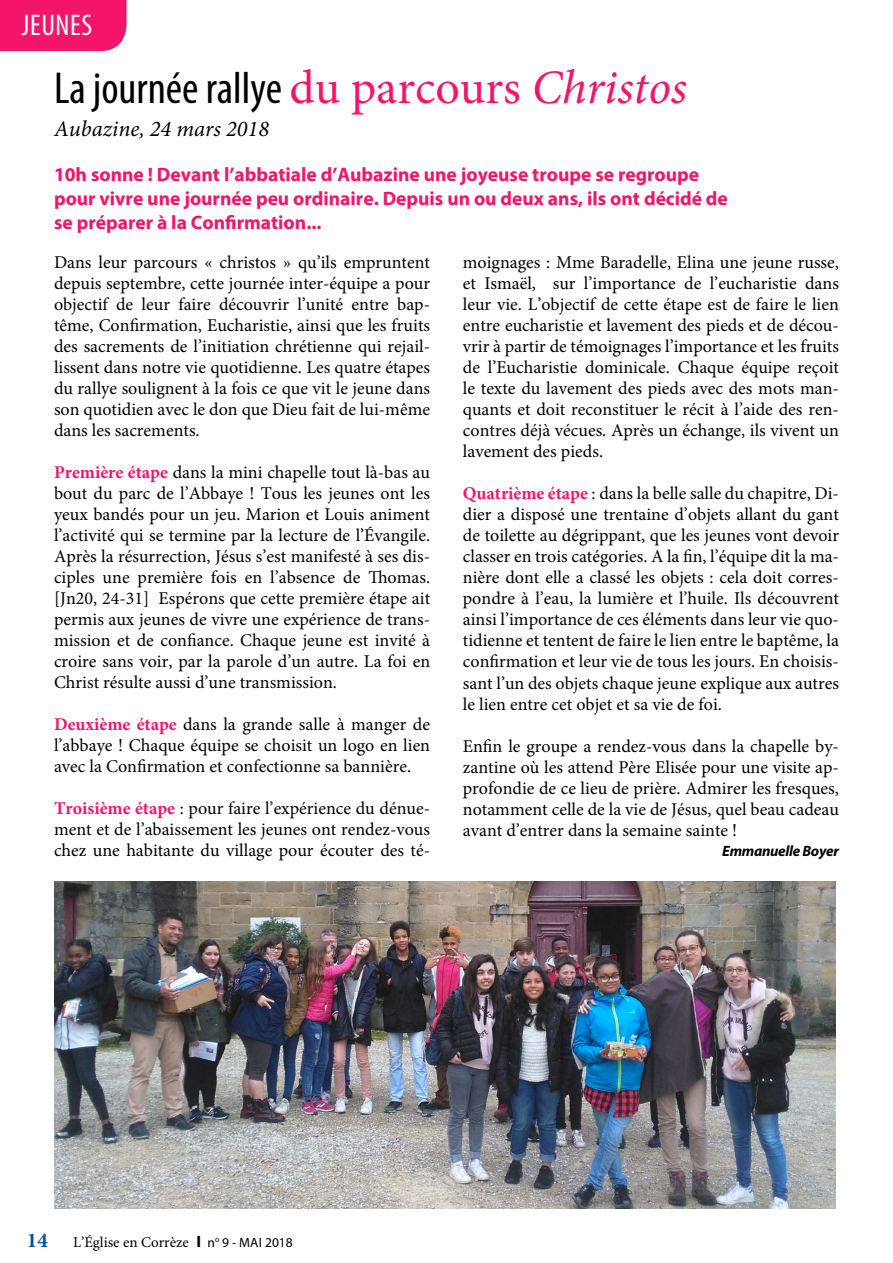
<style>
.page{position:relative;width:893px;height:1263px;background:#fff}
.page>*{position:absolute;margin:0;border:0;box-sizing:border-box;transform-origin:0 0}
.t1{font:condensed 45px "Myriad Pro";color:#000}
.t2{font:condensed 30px "Myriad Pro";letter-spacing:.02em;color:#fff}
.t3{font:italic 22.5px "Minion Pro";color:#000}
.t4{font:700 21px "Minion Pro";color:#005399}
.t5{font:700 19.5px/24px "Myriad Pro";color:#f4146a}
.t6{font:18px/21px "Minion Pro";color:#000;text-align:justify}
.t7{font:15px "Minion Pro";color:#000}
.t8{font:italic 700 15px "Myriad Pro";letter-spacing:-.02em;color:#000}
.s1{font-family:"Minion Pro";font-stretch:normal;font-size:48px;color:#f4146a}
.s2{font-family:"Minion Pro";font-style:italic;font-stretch:normal;font-size:48px;color:#f4146a}
.s3{font-weight:700;color:#f4146a}
.s4{font-family:"Myriad Pro";font-weight:700;font-size:16.5px}
.s5{font-family:"Myriad Pro";font-size:13.5px}
</style>
<div class="page">
<div style="left:0;top:0;width:126px;height:51px;background:#f4146a"></div>
<img style="left:54px;top:881px;width:782px;height:328px">
<h2 class="t2" style="left:22px;top:7px;width:72px">JEUNES</h2>
<h1 class="t1" style="left:54px;top:61px;width:635px">La journée rallye <span class="s1">du parcours</span> <span class="s2">Christos</span></h1>
<p class="t3" style="left:54px;top:113px;width:217px">Aubazine, 24 mars 2018</p>
<p class="t5" style="left:54px;top:162px;width:675px">10h sonne ! Devant l’abbatiale d’Aubazine une joyeuse troupe se regroupe pour vivre une journée peu ordinaire. Depuis un ou deux ans, ils ont décidé de se préparer à la Confirmation...</p>
<p class="t6" style="left:54px;top:252px;width:378px">Dans leur parcours « christos » qu’ils empruntent depuis septembre, cette journée inter-équipe a pour objectif de leur faire découvrir l’unité entre bap&shy;tême, Confirmation, Eucharistie, ainsi que les fruits des sacrements de l’initiation chrétienne qui rejail&shy;lissent dans notre vie quotidienne. Les quatre étapes du rallye soulignent à la fois ce que vit le jeune dans son quotidien avec le don que Dieu fait de lui-même dans les sacrements.</p>
<p class="t6" style="left:54px;top:462px;width:378px"><span class="s3">Première étape</span> dans la mini chapelle tout là-bas au bout du parc de l’Abbaye ! Tous les jeunes ont les yeux bandés pour un jeu. Marion et Louis animent l’activité qui se termine par la lecture de l’Évangile.<br>Après la résurrection, Jésus s’est manifesté à ses dis&shy;ciples une première fois en l’absence de Thomas. [Jn20, 24-31] Espérons que cette première étape ait permis aux jeunes de vivre une expérience de trans&shy;mission et de confiance. Chaque jeune est invité à croire sans voir, par la parole d’un autre. La foi en Christ résulte aussi d’une transmission.</p>
<p class="t6" style="left:54px;top:714px;width:378px"><span class="s3">Deuxième étape</span> dans la grande salle à manger de l’abbaye ! Chaque équipe se choisit un logo en lien avec la Confirmation et confectionne sa bannière.</p>
<p class="t6" style="left:54px;top:798px;width:378px"><span class="s3">Troisième étape</span> : pour faire l’expérience du dénue&shy;ment et de l’abaissement les jeunes ont rendez-vous chez une habitante du village pour écouter des té-</p>
<p class="t6" style="left:463px;top:252px;width:378px">moignages : Mme Baradelle, Elina une jeune russe, et Ismaël, sur l’importance de l’eucharistie dans leur vie. L’objectif de cette étape est de faire le lien entre eucharistie et lavement des pieds et de décou&shy;vrir à partir de témoignages l’importance et les fruits de l’Eucharistie dominicale. Chaque équipe reçoit le texte du lavement des pieds avec des mots man&shy;quants et doit reconstituer le récit à l’aide des ren&shy;contres déjà vécues. Après un échange, ils vivent un lavement des pieds.</p>
<p class="t6" style="left:463px;top:483px;width:378px"><span class="s3">Quatrième étape</span> : dans la belle salle du chapitre, Di&shy;dier a disposé une trentaine d’objets allant du gant de toilette au dégrippant, que les jeunes vont devoir classer en trois catégories. A la fin, l’équipe dit la ma&shy;nière dont elle a classé les objets : cela doit corres&shy;pondre à l’eau, la lumière et l’huile. Ils découvrent ainsi l’importance de ces éléments dans leur vie quo&shy;tidienne et tentent de faire le lien entre le baptême, la confirmation et leur vie de tous les jours. En choisis&shy;sant l’un des objets chaque jeune explique aux autres le lien entre cet objet et sa vie de foi.</p>
<p class="t6" style="left:463px;top:735px;width:378px">Enfin le groupe a rendez-vous dans la chapelle by&shy;zantine où les attend Père Elisée pour une visite ap&shy;profondie de ce lieu de prière. Admirer les fresques, notamment celle de la vie de Jésus, quel beau cadeau avant d’entrer dans la semaine sainte !</p>
<p class="t8" style="left:722px;top:841px;width:118px">Emmanuelle Boyer</p>
<p class="t4" style="left:27px;top:1225px;width:22px">14</p>
<p class="t7" style="left:73px;top:1232px;width:221px">L’Église en Corrèze <span class="s4">I</span> <span class="s5">n</span><sup>o</sup> <span class="s5">9 - MAI 2018</span></p>
</div>
